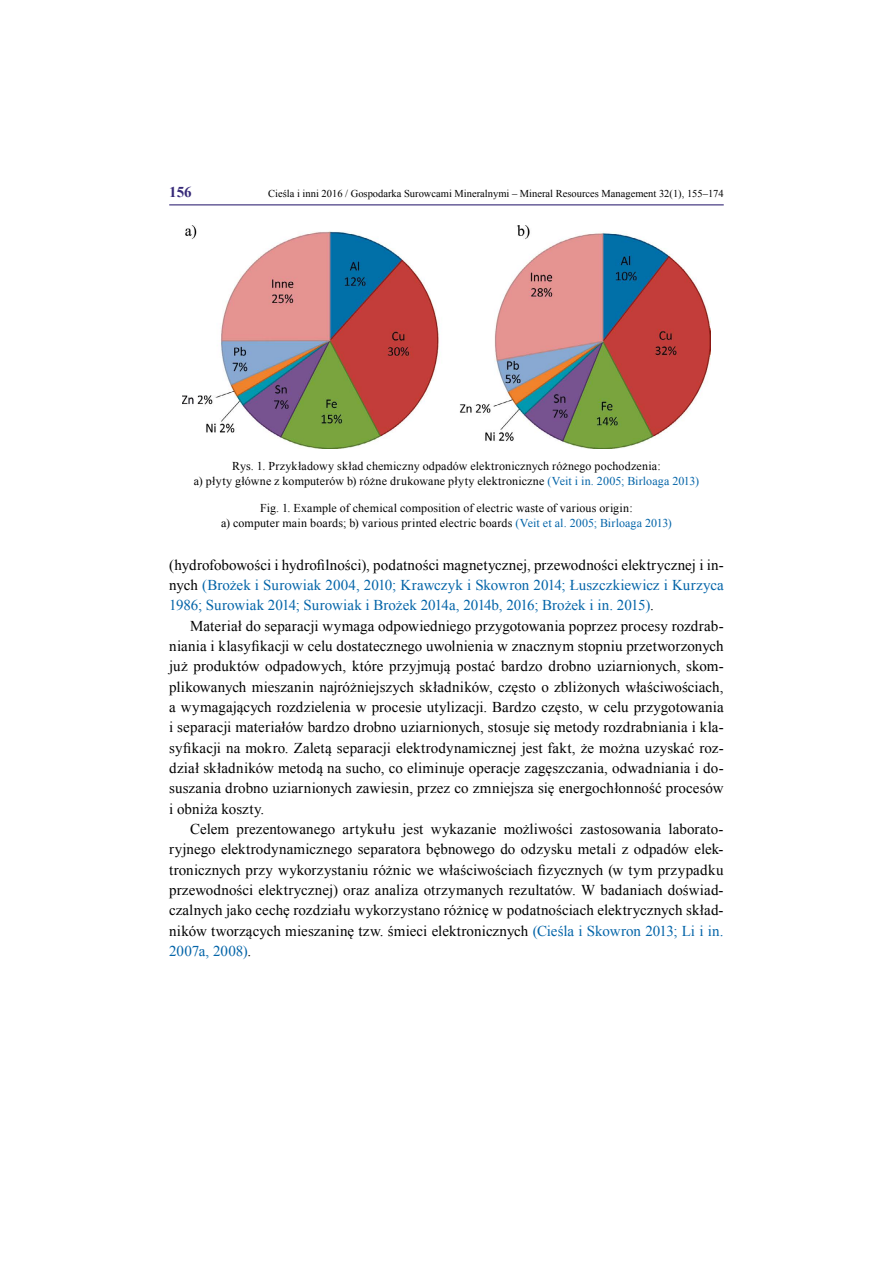
<style>
.page{position:relative;width:893px;height:1263px;background:#fff}
.page>*{position:absolute;margin:0;border:0;box-sizing:border-box;transform-origin:0 0}
.t1{font:15px/20.2px "Times New Roman";color:#000;text-align:justify}
.t2{font:15px/20.4px "Times New Roman";letter-spacing:-.005em;color:#0364a8;text-align:justify}
.t3{font:700 15px "Times New Roman";color:#362978}
.t4{font:12px/15px "Times New Roman";letter-spacing:.01em;color:#000;text-align:center}
.t5{font:10.5px "Times New Roman";color:#000}
.s1{color:#0364a8}
.s2{color:#000}
</style>
<div class="page">
<hr style="left:169px;top:204px;width:555px;height:1px;background:#362978">
<img style="left:183px;top:225px;width:527px;height:224px">
<p class="t3" style="left:169px;top:182px;width:24px">156</p>
<p class="t5" style="left:268px;top:186px;width:457px">Cieśla i inni 2016 / Gospodarka Surowcami Mineralnymi – Mineral Resources Management 32(1), 155–174</p>
<p class="t4" style="left:194px;top:458px;width:507px">Rys. 1. Przykładowy skład chemiczny odpadów elektronicznych różnego pochodzenia:<br>a) płyty główne z komputerów b) różne drukowane płyty elektroniczne <span class="s1">(Veit i in. 2005; Birloaga 2013)</span></p>
<p class="t4" style="left:221px;top:501px;width:452px">Fig. 1. Example of chemical composition of electric waste of various origin:<br>a) computer main boards; b) various printed electric boards <span class="s1">(Veit et al. 2005; Birloaga 2013)</span></p>
<p class="t2" style="left:169px;top:554px;width:556px"><span class="s2">(hydrofobowości i hydrofilności), podatności magnetycznej, przewodności elektrycznej i in&shy;nych</span> (Brożek i Surowiak 2004, 2010; Krawczyk i Skowron 2014; Łuszczkiewicz i Kurzyca 1986; Surowiak 2014; Surowiak i Brożek 2014a, 2014b, 2016; Brożek i in. 2015)<span class="s2">.</span></p>
<p class="t1" style="left:169px;top:615px;width:556px;text-indent:21px">Materiał do separacji wymaga odpowiedniego przygotowania poprzez procesy rozdrab&shy;niania i klasyfikacji w celu dostatecznego uwolnienia w znacznym stopniu przetworzonych już produktów odpadowych, które przyjmują postać bardzo drobno uziarnionych, skom&shy;plikowanych mieszanin najróżniejszych składników, często o zbliżonych właściwościach, a wymagających rozdzielenia w procesie utylizacji. Bardzo często, w celu przygotowania i separacji materiałów bardzo drobno uziarnionych, stosuje się metody rozdrabniania i kla&shy;syfikacji na mokro. Zaletą separacji elektrodynamicznej jest fakt, że można uzyskać roz&shy;dział składników metodą na sucho, co eliminuje operacje zagęszczania, odwadniania i do&shy;suszania drobno uziarnionych zawiesin, przez co zmniejsza się energochłonność procesów i obniża koszty.</p>
<p class="t1" style="left:169px;top:818px;width:556px;text-indent:21px">Celem prezentowanego artykułu jest wykazanie możliwości zastosowania laborato&shy;ryjnego elektrodynamicznego separatora bębnowego do odzysku metali z odpadów elek&shy;tronicznych przy wykorzystaniu różnic we właściwościach fizycznych (w tym przypadku przewodności elektrycznej) oraz analiza otrzymanych rezultatów. W badaniach doświad&shy;czalnych jako cechę rozdziału wykorzystano różnicę w podatnościach elektrycznych skład&shy;ników tworzących mieszaninę tzw. śmieci elektronicznych <span class="s1">(Cieśla i Skowron 2013; Li i in.<br>2007a, 2008)</span>.</p>
</div>
